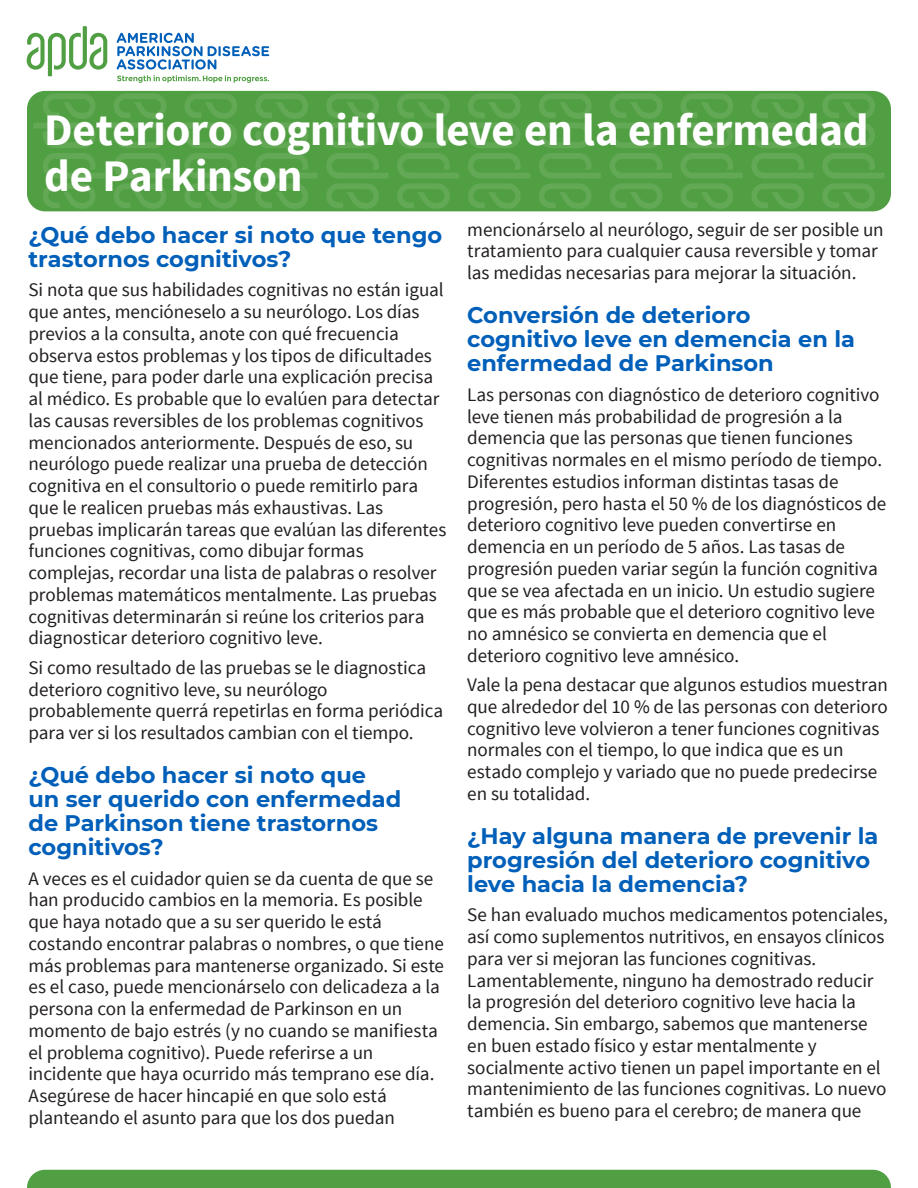
<style>
.page{position:relative;width:918px;height:1188px;background:#fff}
.page>*{position:absolute;margin:0;border:0;box-sizing:border-box;transform-origin:0 0}
.t1{font:700 45px/46.5px "Source Sans Pro";letter-spacing:-.005em;color:#fff}
.Subhead_15_16{font:700 22.5px/24px "Montserrat";color:#005fb9}
.Lead-in_Text_12_75_14_5{font:19.2px/21.8px "Source Sans Pro";letter-spacing:-.005em;color:#231f20}
</style>
<div class="page">
<div style="left:27px;top:91px;width:864px;height:120px;background:#519f43;border-radius:18px"></div>
<div style="left:27px;top:1170px;width:864px;height:18px;background:#519f43"></div>
<svg style="left:117px;top:33px;width:152px;height:50px"></svg>
<svg style="left:27px;top:26px;width:80px;height:50px"></svg>
<svg style="left:33px;top:93px;width:852px;height:116px"></svg>
<h1 class="t1" style="left:44px;top:108px;width:826px">Deterioro cognitivo leve en la enfermedad de Parkinson</h1>
<p class="Subhead_15_16" style="left:29px;top:222px;width:415px">¿Qué debo hacer si noto que tengo trastornos cognitivos?</p>
<p class="Lead-in_Text_12_75_14_5" style="left:29px;top:280px;width:419px">Si nota que sus habilidades cognitivas no están igual que antes, mencióneselo a su neurólogo. Los días previos a la consulta, anote con qué frecuencia observa estos problemas y los tipos de dificultades que tiene, para poder darle una explicación precisa al médico. Es probable que lo evalúen para detectar las causas reversibles de los problemas cognitivos mencionados anteriormente. Después de eso, su neurólogo puede realizar una prueba de detección cognitiva en el consultorio o puede remitirlo para que le realicen pruebas más exhaustivas. Las pruebas implicarán tareas que evalúan las diferentes funciones cognitivas, como dibujar formas complejas, recordar una lista de palabras o resolver problemas matemáticos mentalmente. Las pruebas cognitivas determinarán si reúne los criterios para diagnosticar deterioro cognitivo leve.</p>
<p class="Lead-in_Text_12_75_14_5" style="left:29px;top:657px;width:416px">Si como resultado de las pruebas se le diagnostica deterioro cognitivo leve, su neurólogo probablemente querrá repetirlas en forma periódica para ver si los resultados cambian con el tiempo.</p>
<p class="Subhead_15_16" style="left:29px;top:762px;width:374px">¿Qué debo hacer si noto que un ser querido con enfermedad de Parkinson tiene trastornos cognitivos?</p>
<p class="Lead-in_Text_12_75_14_5" style="left:29px;top:868px;width:417px">A veces es el cuidador quien se da cuenta de que se han producido cambios en la memoria. Es posible que haya notado que a su ser querido le está costando encontrar palabras o nombres, o que tiene más problemas para mantenerse organizado. Si este es el caso, puede mencionárselo con delicadeza a la persona con la enfermedad de Parkinson en un momento de bajo estrés (y no cuando se manifiesta el problema cognitivo). Puede referirse a un incidente que haya ocurrido más temprano ese día.<br>Asegúrese de hacer hincapié en que solo está planteando el asunto para que los dos puedan</p>
<p class="Lead-in_Text_12_75_14_5" style="left:467px;top:219px;width:418px">mencionárselo al neurólogo, seguir de ser posible un tratamiento para cualquier causa reversible y tomar las medidas necesarias para mejorar la situación.</p>
<p class="Subhead_15_16" style="left:467px;top:302px;width:389px">Conversión de deterioro cognitivo leve en demencia en la enfermedad de Parkinson</p>
<p class="Lead-in_Text_12_75_14_5" style="left:467px;top:384px;width:421px">Las personas con diagnóstico de deterioro cognitivo leve tienen más probabilidad de progresión a la demencia que las personas que tienen funciones cognitivas normales en el mismo período de tiempo.<br>Diferentes estudios informan distintas tasas de progresión, pero hasta el 50 % de los diagnósticos de deterioro cognitivo leve pueden convertirse en demencia en un período de 5 años. Las tasas de progresión pueden variar según la función cognitiva que se vea afectada en un inicio. Un estudio sugiere que es más probable que el deterioro cognitivo leve no amnésico se convierta en demencia que el deterioro cognitivo leve amnésico.</p>
<p class="Lead-in_Text_12_75_14_5" style="left:467px;top:674px;width:422px">Vale la pena destacar que algunos estudios muestran que alrededor del 10 % de las personas con deterioro cognitivo leve volvieron a tener funciones cognitivas normales con el tiempo, lo que indica que es un estado complejo y variado que no puede predecirse en su totalidad.</p>
<p class="Subhead_15_16" style="left:467px;top:823px;width:413px">¿Hay alguna manera de prevenir la progresión del deterioro cognitivo leve hacia la demencia?</p>
<p class="Lead-in_Text_12_75_14_5" style="left:467px;top:905px;width:422px">Se han evaluado muchos medicamentos potenciales, así como suplementos nutritivos, en ensayos clínicos para ver si mejoran las funciones cognitivas.<br>Lamentablemente, ninguno ha demostrado reducir la progresión del deterioro cognitivo leve hacia la demencia. Sin embargo, sabemos que mantenerse en buen estado físico y estar mentalmente y socialmente activo tienen un papel importante en el mantenimiento de las funciones cognitivas. Lo nuevo también es bueno para el cerebro; de manera que</p>
</div>
